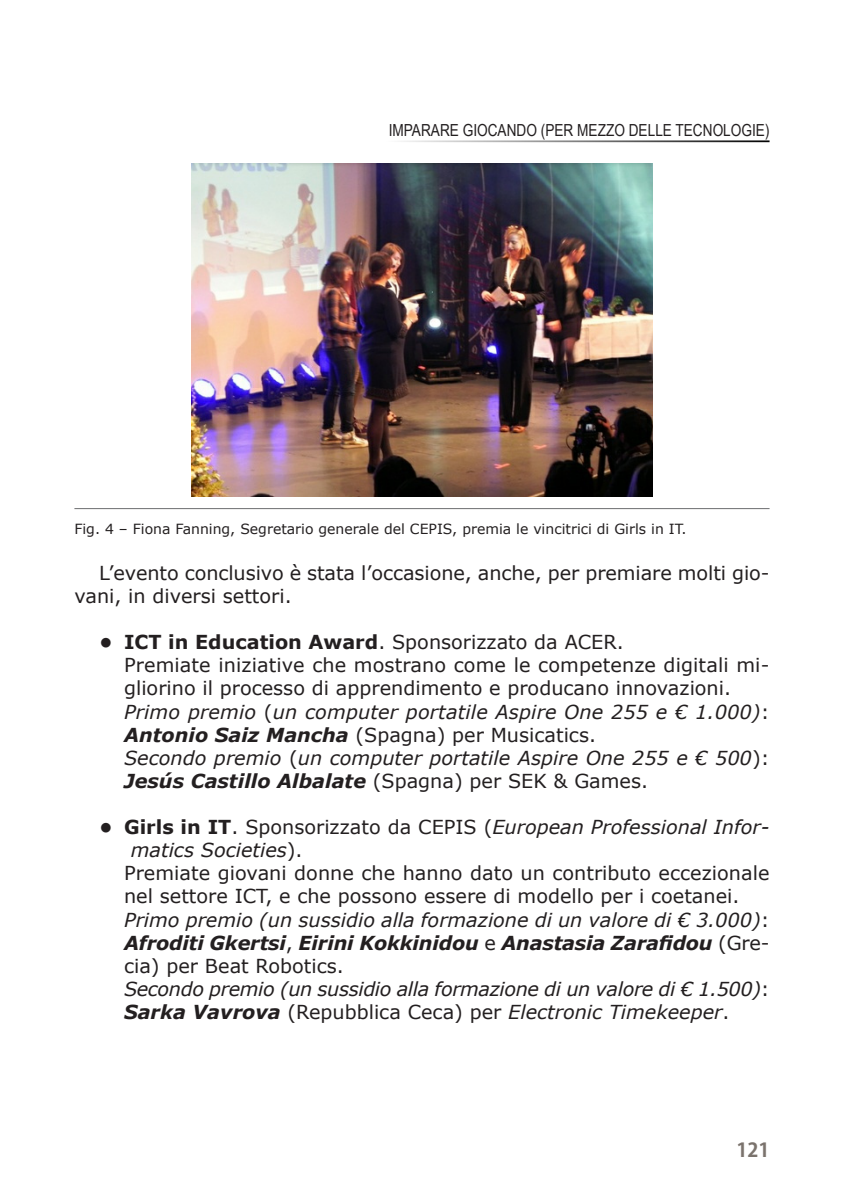
<style>
.page{position:relative;width:844px;height:1191px;background:#fff}
.page>*{position:absolute;margin:0;border:0;box-sizing:border-box;transform-origin:0 0}
.TESTO_BRICKS{font:italic 19.25px/23.1px "Verdana";color:#231f20}
.TESTO_BRICKS-2{font:19.25px/23.1px "Verdana";color:#231f20}
.TESTO_BRICKS-3{font:italic 19.25px/23.1px "Verdana";letter-spacing:-.02em;color:#231f20}
.t1{font:700 19.25px "Koz Go Pr 6 N";color:#7b736d}
.t2{font:16.62px "Arial Narrow";color:#231f20}
.FIG_BRICKS{font:14px "Verdana";color:#231f20}
.s1{font-weight:700}
.s2{font-style:normal}
.s3{font-weight:700;font-style:normal}
</style>
<div class="page">
<hr style="left:384px;top:140px;width:385px;height:2px;background:#000">
<hr style="left:74px;top:508px;width:695px;height:1px;background:#6c6d70">
<img style="left:191px;top:163px;width:461px;height:333px">
<p class="t2" style="left:388px;top:118px;width:382px">IMPARARE GIOCANDO (PER MEZZO DELLE TECNOLOGIE)</p>
<p class="FIG_BRICKS" style="left:74px;top:519px;width:613px">Fig. 4 – Fiona Fanning, Segretario generale del CEPIS, premia le vincitrici di Girls in IT.</p>
<p class="TESTO_BRICKS-2" style="left:74px;top:561px;width:696px;text-indent:25px">L’evento conclusivo è stata l’occasione, anche, per premiare molti gio&shy;vani, in diversi settori.</p>
<p class="TESTO_BRICKS-2" style="left:99px;top:630px;width:526px"><span class="s1">• ICT in Education Award</span>. Sponsorizzato da ACER.</p>
<p class="TESTO_BRICKS-2" style="left:124px;top:653px;width:646px">Premiate iniziative che mostrano come le competenze digitali mi&shy;gliorino il processo di apprendimento e producano innovazioni.</p>
<p class="TESTO_BRICKS" style="left:124px;top:699px;width:646px">Primo premio <span class="s2">(</span>un computer portatile Aspire One 255 e € 1.000)<span class="s2">:<br></span><span class="s1">Antonio Saiz Mancha</span> <span class="s2">(Spagna) per Musicatics.</span></p>
<p class="TESTO_BRICKS" style="left:124px;top:746px;width:646px">Secondo premio <span class="s2">(</span>un computer portatile Aspire One 255 e € 500<span class="s2">):<br></span><span class="s1">Jesús Castillo Albalate</span> <span class="s2">(Spagna) per SEK &amp; Games.</span></p>
<p class="TESTO_BRICKS" style="left:131px;top:815px;width:640px;text-indent:-32px"><span class="s3">• Girls in IT</span><span class="s2">. Sponsorizzato da CEPIS (</span>European Professional Infor&shy;matics Societies<span class="s2">).</span></p>
<p class="TESTO_BRICKS-2" style="left:124px;top:861px;width:646px">Premiate giovani donne che hanno dato un contributo eccezionale nel settore ICT, e che possono essere di modello per i coetanei.</p>
<p class="TESTO_BRICKS" style="left:124px;top:907px;width:646px;text-align:justify">Primo premio (un sussidio alla formazione di un valore di € 3.000)<span class="s2">:<br></span><span class="s1">Afroditi Gkertsi</span><span class="s2">,</span> <span class="s1">Eirini Kokkinidou</span> <span class="s2">e</span> <span class="s1">Anastasia Zarafidou</span> <span class="s2">(Gre&shy;cia) per Beat Robotics.</span></p>
<p class="TESTO_BRICKS-3" style="left:124px;top:977px;width:646px">Secondo premio (un sussidio alla formazione di un valore di € 1.500)<span class="s2">:<br></span><span class="s1">Sarka Vavrova</span> <span class="s2">(Repubblica Ceca) per</span> Electronic Timekeeper<span class="s2">.</span></p>
<p class="t1" style="left:736px;top:1138px;width:35px">121</p>
</div>
